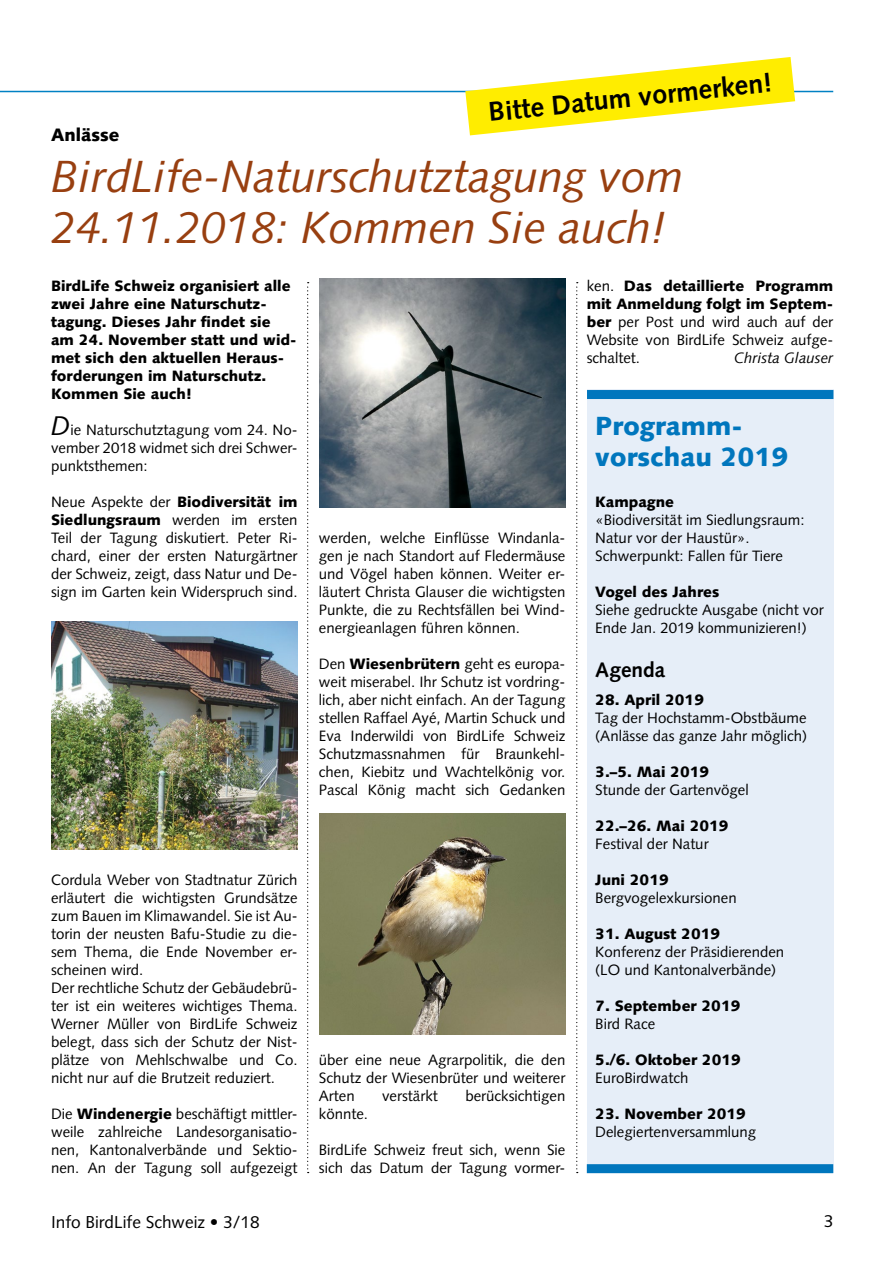
<style>
.page{position:relative;width:893px;height:1263px;background:#fff}
.page>*{position:absolute;margin:0;border:0;box-sizing:border-box;transform-origin:0 0}
.t1{font:italic 45px/51px "Syntax LT";color:#983f10}
.t2{font:700 27.15px "Syntax LT";color:#000}
.t3{font:900 26.25px/31.5px "Syntax LT";color:#0076bd}
.t4{font:700 21px "Syntax LT";color:#000}
.t5{font:900 18px "Syntax LT";color:#000}
.t6{font:17.25px "Syntax LT";color:#000}
.t7{font:15px/18px "Syntax LT";color:#000;text-align:justify}
.t8{font:900 15px/18px "Syntax LT";color:#000}
.t9{font:italic 15px "Syntax LT";color:#000}
.s1{font-style:italic;font-size:27px}
.s2{font-weight:900}
</style>
<div class="page">
<hr style="left:0;top:91px;width:833px;height:1px;background:#0081c3">
<svg style="left:307px;top:282px;width:2px;height:891px"></svg>
<svg style="left:576px;top:282px;width:2px;height:891px"></svg>
<div style="left:587px;top:390px;width:246px;height:783px;background:#e6eef8"></div>
<div style="left:587px;top:390px;width:246px;height:9px;background:#0076bd"></div>
<div style="left:587px;top:1164px;width:246px;height:9px;background:#0076bd"></div>
<img style="left:52px;top:622px;width:246px;height:227px">
<img style="left:319px;top:279px;width:246px;height:228px">
<img style="left:319px;top:813px;width:247px;height:222px">
<svg style="left:465px;top:57px;width:330px;height:78px"></svg>
<h2 class="t2" style="left:487px;top:97px;width:286px;rotate:-6deg">Bitte Datum vormerken!</h2>
<p class="t5" style="left:51px;top:125px;width:70px">Anlässe</p>
<h1 class="t1" style="left:51px;top:151px;width:634px">BirdLife-Naturschutztagung vom<br>24.11.2018: Kommen Sie auch!</h1>
<p class="t8" style="left:51px;top:277px;width:247px">BirdLife Schweiz organisiert alle zwei Jahre eine Naturschutz&shy;tagung. Dieses Jahr findet sie am 24. November statt und wid&shy;met sich den aktuellen Heraus&shy;forderungen im Naturschutz.<br>Kommen Sie auch!</p>
<p class="t7" style="left:51px;top:421px;width:248px"><span class="s1">D</span>ie Naturschutztagung vom 24. No&shy;vember 2018 widmet sich drei Schwer&shy;punktsthemen:</p>
<p class="t7" style="left:51px;top:493px;width:248px">Neue Aspekte der <span class="s2">Biodiversität im Siedlungsraum</span> werden im ersten Teil der Tagung diskutiert. Peter Ri&shy;chard, einer der ersten Naturgärtner der Schweiz, zeigt, dass Natur und De&shy;sign im Garten kein Widerspruch sind.</p>
<p class="t7" style="left:319px;top:529px;width:248px">werden, welche Einflüsse Windanla&shy;gen je nach Standort auf Fledermäuse und Vögel haben können. Weiter er&shy;läutert Christa Glauser die wichtigsten Punkte, die zu Rechtsfällen bei Wind&shy;energieanlagen führen können.</p>
<p class="t7" style="left:319px;top:655px;width:248px">Den <span class="s2">Wiesenbrütern</span> geht es europa&shy;weit miserabel. Ihr Schutz ist vordring&shy;lich, aber nicht einfach. An der Tagung stellen Raffael Ayé, Martin Schuck und Eva Inderwildi von BirdLife Schweiz Schutzmassnahmen für Braunkehl&shy;chen, Kiebitz und Wachtelkönig vor.<br>Pascal König macht sich Gedanken</p>
<p class="t7" style="left:51px;top:871px;width:248px;text-align:left">Cordula Weber von Stadtnatur Zürich erläutert die wichtigsten Grundsätze zum Bauen im Klimawandel. Sie ist Au&shy;torin der neusten Bafu-Studie zu die&shy;sem Thema, die Ende November er&shy;scheinen wird.<br>Der rechtliche Schutz der Gebäudebrü&shy;ter ist ein weiteres wichtiges Thema.<br>Werner Müller von BirdLife Schweiz belegt, dass sich der Schutz der Nist&shy;plätze von Mehlschwalbe und Co. nicht nur auf die Brutzeit reduziert.</p>
<p class="t7" style="left:51px;top:1105px;width:248px">Die <span class="s2">Windenergie</span> beschäftigt mittler&shy;weile zahlreiche Landesorganisatio&shy;nen, Kantonalverbände und Sektio&shy;nen. An der Tagung soll aufgezeigt</p>
<p class="t7" style="left:319px;top:1051px;width:248px">über eine neue Agrarpolitik, die den Schutz der Wiesenbrüter und weiterer Arten</p>
<p class="t7" style="left:382px;top:1087px;width:57px">verstärkt</p>
<p class="t7" style="left:465px;top:1087px;width:102px">berücksichtigen</p>
<p class="t7" style="left:319px;top:1105px;width:51px">könnte.</p>
<p class="t7" style="left:319px;top:1141px;width:248px">BirdLife Schweiz freut sich, wenn Sie sich das Datum der Tagung vormer-</p>
<p class="t7" style="left:587px;top:277px;width:248px">ken. <span class="s2">Das detaillierte Programm mit Anmeldung folgt im Septem&shy;ber</span> per Post und wird auch auf der Website von BirdLife Schweiz aufge&shy;schaltet.</p>
<p class="t9" style="left:734px;top:349px;width:101px">Christa Glauser</p>
<h3 class="t3" style="left:595px;top:410px;width:195px">Programm&shy;vorschau 2019</h3>
<p class="t8" style="left:595px;top:493px;width:80px">Kampagne</p>
<p class="t7" style="left:595px;top:511px;width:211px;text-align:left">«Biodiversität im Siedlungsraum:<br>Natur vor der Haustür».<br>Schwerpunkt: Fallen für Tiere</p>
<p class="t8" style="left:595px;top:583px;width:125px">Vogel des Jahres</p>
<p class="t7" style="left:595px;top:601px;width:230px">Siehe gedruckte Ausgabe (nicht vor<br>Ende Jan. 2019 kommunizieren!)</p>
<h3 class="t4" style="left:595px;top:658px;width:72px">Agenda</h3>
<p class="t8" style="left:595px;top:691px;width:110px">28. April 2019</p>
<p class="t7" style="left:595px;top:709px;width:213px">Tag der Hochstamm-Obstbäume (Anlässe das ganze Jahr möglich)</p>
<p class="t8" style="left:595px;top:763px;width:115px">3.–5. Mai 2019</p>
<p class="t7" style="left:595px;top:781px;width:155px">Stunde der Gartenvögel</p>
<p class="t8" style="left:595px;top:817px;width:135px">22.–26. Mai 2019</p>
<p class="t7" style="left:595px;top:835px;width:115px">Festival der Natur</p>
<p class="t8" style="left:595px;top:871px;width:75px">Juni 2019</p>
<p class="t7" style="left:595px;top:889px;width:143px">Bergvogelexkursionen</p>
<p class="t8" style="left:595px;top:925px;width:126px">31. August 2019</p>
<p class="t7" style="left:595px;top:943px;width:190px">Konferenz der Präsidierenden (LO und Kantonalverbände)</p>
<p class="t8" style="left:595px;top:997px;width:147px">7. September 2019</p>
<p class="t7" style="left:595px;top:1015px;width:61px">Bird Race</p>
<p class="t8" style="left:595px;top:1051px;width:147px">5./6. Oktober 2019</p>
<p class="t7" style="left:595px;top:1069px;width:95px">EuroBirdwatch</p>
<p class="t8" style="left:595px;top:1105px;width:152px">23. November 2019</p>
<p class="t7" style="left:595px;top:1123px;width:162px">Delegiertenversammlung</p>
<p class="t6" style="left:51px;top:1212px;width:210px">Info BirdLife Schweiz • 3/18</p>
<p class="t6" style="left:824px;top:1211px;width:11px">3</p>
</div>
